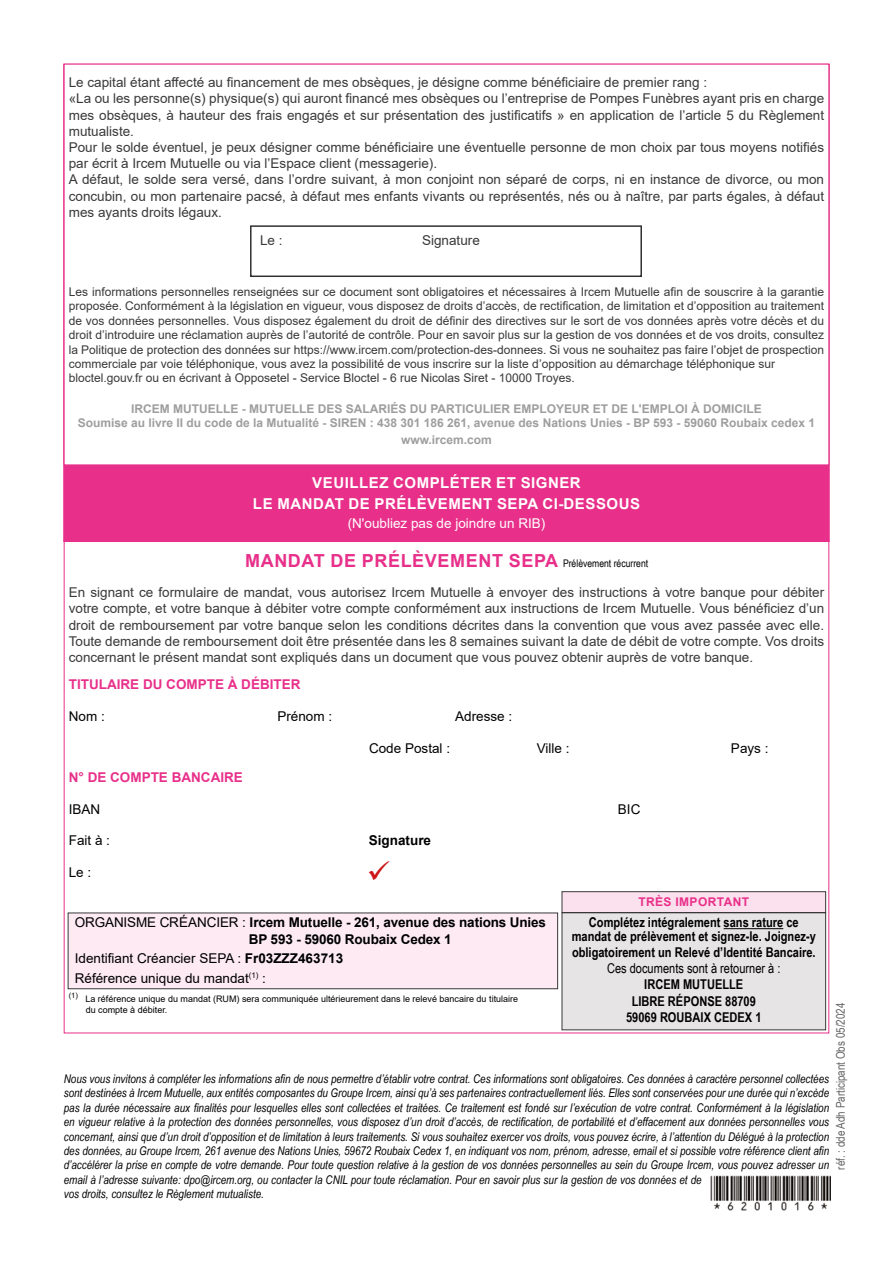
<style>
.page{position:relative;width:893px;height:1263px;background:#fff}
.page>*{position:absolute;margin:0;border:0;box-sizing:border-box;transform-origin:0 0}
.t1{font:700 18px "Arial";letter-spacing:.035em;color:#e8308a}
.t2{font:700 15px/21px "Arial";letter-spacing:.035em;color:#fff;text-align:center}
.t3{font:13.5px/16.2px "Arial";color:#393939;text-align:justify}
.t4{font:700 13.5px/16.2px "Arial Narrow";color:#000;text-align:center}
.t5{font:13.5px/19.5px "Arial";color:#000}
.t6{font:700 13.5px/16.5px "Arial";letter-spacing:-.01em;color:#000}
.t7{font:700 13.5px "Arial";color:#e8308a}
.t8{font:13.5px "Arial Narrow";color:#000}
.t9{font:13.5px "Arial";color:#fff}
.t10{font:italic 12px/14.4px "Arial Narrow";color:#000}
.t11{font:12px/14.4px "Arial";color:#393939}
.t12{font:700 12px/14.4px "Arial";color:#9d9e9d;text-align:center}
.t13{font:12px "Arial Narrow";color:#646363}
.t14{font:700 12px "Arial";letter-spacing:.035em;color:#e8308a}
.t15{font:9px/10.8px "Arial";color:#000}
.t16{font:7.5px "Arial";color:#000}
.s1{font-family:"Arial Narrow";font-weight:400;font-size:10.5px;color:#000}
.s2{font-weight:400}
.s3{font-weight:700}
</style>
<div class="page">
<div style="left:68px;top:912px;width:490px;height:77px;background:#fdeaf3;border:1px solid #393939"></div>
<div style="left:561px;top:912px;width:265px;height:118px;background:#e6e4e5"></div>
<div style="left:562px;top:892px;width:264px;height:20px;background:#fbe0ed"></div>
<div style="left:562px;top:891px;width:264px;height:22px;border:1px solid #393939"></div>
<img style="left:710px;top:1175px;width:120px;height:35px">
<div style="left:64px;top:465px;width:765px;height:77px;background:#e8308a"></div>
<div style="left:250px;top:225px;width:392px;height:52px;border:2px solid #313132"></div>
<p class="t3" style="left:69px;top:74px;width:757px;text-align:left">Le capital étant affecté au financement de mes obsèques, je désigne comme bénéficiaire de premier rang :<br>«La ou les personne(s) physique(s) qui auront financé mes obsèques ou l’entreprise de Pompes Funèbres ayant pris en charge mes obsèques, à hauteur des frais engagés et sur présentation des justificatifs » en application de l’article 5 du Règlement mutualiste.<br>Pour le solde éventuel, je peux désigner comme bénéficiaire une éventuelle personne de mon choix par tous moyens notifiés par écrit à Ircem Mutuelle ou via l’Espace client (messagerie).<br>A défaut, le solde sera versé, dans l’ordre suivant, à mon conjoint non séparé de corps, ni en instance de divorce, ou mon concubin, ou mon partenaire pacsé, à défaut mes enfants vivants ou représentés, nés ou à naître, par parts égales, à défaut mes ayants droits légaux.</p>
<p class="t3" style="left:260px;top:232px;width:24px">Le :</p>
<p class="t3" style="left:422px;top:232px;width:59px">Signature</p>
<p class="t11" style="left:69px;top:284px;width:757px">Les informations personnelles renseignées sur ce document sont obligatoires et nécessaires à Ircem Mutuelle afin de souscrire à la garantie proposée. Conformément à la législation en vigueur, vous disposez de droits d’accès, de rectification, de limitation et d’opposition au traitement de vos données personnelles. Vous disposez également du droit de définir des directives sur le sort de vos données après votre décès et du droit d’introduire une réclamation auprès de l’autorité de contrôle. Pour en savoir plus sur la gestion de vos données et de vos droits, consultez la Politique de protection des données sur https://www.ircem.com/protection-des-donnees. Si vous ne souhaitez pas faire l’objet de prospection commerciale par voie téléphonique, vous avez la possibilité de vous inscrire sur la liste d’opposition au démarchage téléphonique sur bloctel.gouv.fr ou en écrivant à Opposetel - Service Bloctel - 6 rue Nicolas Siret - 10000 Troyes.</p>
<p class="t12" style="left:78px;top:402px;width:739px">IRCEM MUTUELLE - MUTUELLE DES SALARIÉS DU PARTICULIER EMPLOYEUR ET DE L'EMPLOI À DOMICILE<br>Soumise au livre II du code de la Mutualité - SIREN : 438 301 186 261, avenue des Nations Unies - BP 593 - 59060 Roubaix cedex 1</p>
<p class="t12" style="left:401px;top:432px;width:92px">www.ircem.com</p>
<p class="t2" style="left:253px;top:472px;width:389px">VEUILLEZ COMPLÉTER ET SIGNER<br>LE MANDAT DE PRÉLÈVEMENT SEPA CI-DESSOUS</p>
<p class="t9" style="left:348px;top:514px;width:199px">(N'oubliez pas de joindre un RIB)</p>
<h1 class="t1" style="left:245px;top:548px;width:405px">MANDAT DE PRÉLÈVEMENT SEPA <span class="s1">Prélèvement récurrent</span></h1>
<p class="t3" style="left:69px;top:584px;width:757px">En signant ce formulaire de mandat, vous autorisez Ircem Mutuelle à envoyer des instructions à votre banque pour débiter votre compte, et votre banque à débiter votre compte conformément aux instructions de Ircem Mutuelle. Vous bénéficiez d’un droit de remboursement par votre banque selon les conditions décrites dans la convention que vous avez passée avec elle.<br>Toute demande de remboursement doit être présentée dans les 8 semaines suivant la date de débit de votre compte. Vos droits concernant le présent mandat sont expliqués dans un document que vous pouvez obtenir auprès de votre banque.</p>
<p class="t7" style="left:69px;top:675px;width:233px">TITULAIRE DU COMPTE À DÉBITER</p>
<p class="t5" style="left:69px;top:706px;width:38px">Nom :</p>
<p class="t5" style="left:277px;top:706px;width:56px">Prénom :</p>
<p class="t5" style="left:455px;top:706px;width:59px">Adresse :</p>
<p class="t5" style="left:369px;top:738px;width:83px">Code Postal :</p>
<p class="t5" style="left:537px;top:738px;width:34px">Ville :</p>
<p class="t5" style="left:731px;top:738px;width:39px">Pays :</p>
<p class="t7" style="left:69px;top:768px;width:176px">N° DE COMPTE BANCAIRE</p>
<p class="t5" style="left:69px;top:799px;width:33px">IBAN</p>
<p class="t5" style="left:618px;top:799px;width:24px">BIC</p>
<p class="t5" style="left:69px;top:831px;width:43px">Fait à :</p>
<p class="t6" style="left:369px;top:832px;width:64px">Signature</p>
<p class="t5" style="left:69px;top:862px;width:24px">Le :</p>
<p class="t6" style="left:249px;top:914px;width:299px;text-indent:-174px"><span class="s2">ORGANISME CRÉANCIER :</span> Ircem Mutuelle - 261, avenue des nations Unies<br>BP 593 - 59060 Roubaix Cedex 1</p>
<p class="t5" style="left:75px;top:949px;width:270px">Identifiant Créancier SEPA : <span class="s3">Fr03ZZZ463713<br></span>Référence unique du mandat<sup>(1)</sup> :</p>
<p class="t16" style="left:69px;top:990px;width:11px">(1)</p>
<p class="t15" style="left:85px;top:993px;width:434px">La référence unique du mandat (RUM) sera communiquée ultérieurement dans le relevé bancaire du titulaire du compte à débiter.</p>
<p class="t14" style="left:638px;top:894px;width:112px">TRÈS IMPORTANT</p>
<p class="t4" style="left:572px;top:915px;width:246px;line-height:13.5px">Complétez intégralement sans rature ce mandat de prélèvement et signez-le. Joignez-y</p>
<p class="t4" style="left:572px;top:943px;width:245px">obligatoirement un Relevé d’Identité Bancaire.</p>
<p class="t8" style="left:607px;top:958px;width:175px">Ces documents sont à retourner à :</p>
<p class="t4" style="left:626px;top:976px;width:137px">IRCEM MUTUELLE<br>LIBRE RÉPONSE 88709<br>59069 ROUBAIX CEDEX 1</p>
<p class="t13" style="left:832px;top:1170px;width:168px;rotate:-90deg">réf. : dde Adh Participant Obs 05/2024</p>
<p class="t10" style="left:64px;top:1071px;width:767px">Nous vous invitons à compléter les informations afin de nous permettre d’établir votre contrat. Ces informations sont obligatoires. Ces données à caractère personnel collectées sont destinées à Ircem Mutuelle, aux entités composantes du Groupe Ircem, ainsi qu’à ses partenaires contractuellement liés. Elles sont conservées pour une durée qui n’excède pas la durée nécessaire aux finalités pour lesquelles elles sont collectées et traitées. Ce traitement est fondé sur l’exécution de votre contrat. Conformément à la législation en vigueur relative à la protection des données personnelles, vous disposez d’un droit d’accès, de rectification, de portabilité et d’effacement aux données personnelles vous concernant, ainsi que d’un droit d’opposition et de limitation à leurs traitements. Si vous souhaitez exercer vos droits, vous pouvez écrire, à l’attention du Délégué à la protection des données, au Groupe Ircem, 261 avenue des Nations Unies, 59672 Roubaix Cedex 1, en indiquant vos nom, prénom, adresse, email et si possible votre référence client afin d’accélérer la prise en compte de votre demande. Pour toute question relative à la gestion de vos données personnelles au sein du Groupe Ircem, vous pouvez adresser un email à l’adresse suivante: dpo@ircem.org, ou contacter la CNIL pour toute réclamation. Pour en savoir plus sur la gestion de vos données et de<br>vos droits, consultez le Règlement mutualiste.</p>
</div>
